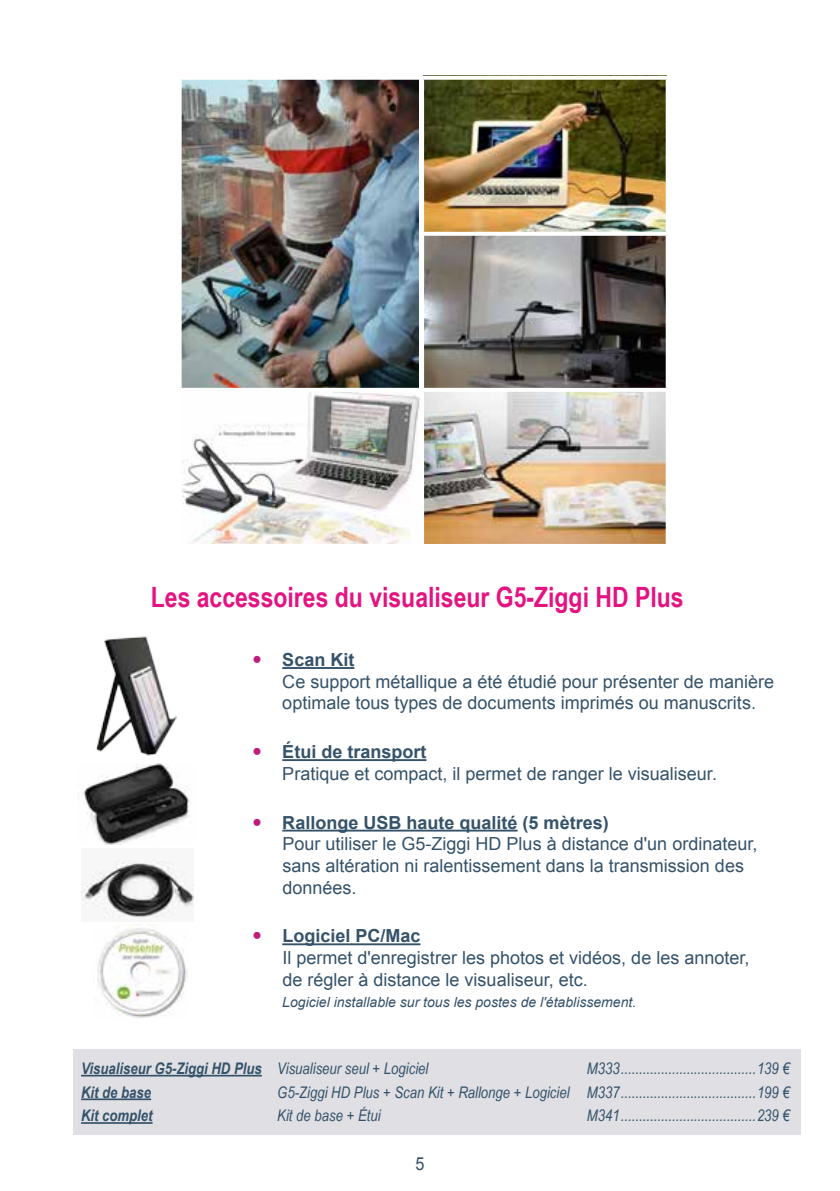
<style>
.page{position:relative;width:840px;height:1191px;background:#fff}
.page>*{position:absolute;margin:0;border:0;box-sizing:border-box;transform-origin:0 0}
.t1{font:700 28px "Arial Narrow";color:#e41382}
.t2{font:18px/21.6px "Arial";color:#34526a}
.t3{font:700 18px "Arial";color:#34526a}
.t4{font:18px "Arial";color:#34526a;scale:.9 1}
.t5{font:italic 16px "Arial Narrow";color:#34526a}
.t6{font:italic 700 16px "Arial Narrow";color:#34526a}
.t7{font:italic 14px "Arial";color:#34526a}
.s1{font-weight:400}
</style>
<div class="page">
<img style="left:96px;top:636px;width:81px;height:120px">
<img style="left:82px;top:859px;width:112px;height:59px">
<hr style="left:282px;top:667px;width:72px;height:2px;background:#34526a">
<hr style="left:282px;top:759px;width:144px;height:2px;background:#34526a">
<hr style="left:282px;top:829px;width:235px;height:2px;background:#34526a">
<hr style="left:282px;top:943px;width:138px;height:2px;background:#34526a">
<img style="left:181px;top:80px;width:237px;height:308px">
<img style="left:182px;top:392px;width:238px;height:152px">
<img style="left:424px;top:80px;width:241px;height:464px">
<img style="left:97px;top:924px;width:91px;height:94px">
<svg style="left:180px;top:79px;width:239px;height:1px"></svg>
<svg style="left:423px;top:79px;width:244px;height:1px"></svg>
<svg style="left:665px;top:80px;width:2px;height:152px"></svg>
<svg style="left:423px;top:232px;width:244px;height:4px"></svg>
<svg style="left:665px;top:236px;width:2px;height:152px"></svg>
<hr style="left:422px;top:388px;width:247px;height:4px;background:#fff">
<svg style="left:665px;top:392px;width:2px;height:152px"></svg>
<img style="left:83px;top:763px;width:107px;height:81px">
<div style="left:73px;top:1049px;width:726px;height:85px;background:#dfdfe4"></div>
<hr style="left:81px;top:1074px;width:181px;height:2px;background:#34526a">
<hr style="left:81px;top:1098px;width:70px;height:2px;background:#34526a">
<hr style="left:81px;top:1122px;width:71px;height:1px;background:#34526a">
<h1 class="t1" style="left:151px;top:575px;width:534px">Les accessoires du visualiseur G5-Ziggi HD Plus</h1>
<p class="t3" style="left:282px;top:648px;width:74px">Scan Kit</p>
<p class="t2" style="left:282px;top:671px;width:493px">Ce support métallique a été étudié pour présenter de manière optimale tous types de documents imprimés ou manuscrits.</p>
<p class="t3" style="left:282px;top:740px;width:146px">Étui de transport</p>
<p class="t2" style="left:282px;top:763px;width:436px">Pratique et compact, il permet de ranger le visualiseur.</p>
<p class="t3" style="left:282px;top:810px;width:328px">Rallonge USB haute qualité (5 mètres)</p>
<p class="t2" style="left:282px;top:833px;width:476px">Pour utiliser le G5-Ziggi HD Plus à distance d'un ordinateur, sans altération ni ralentissement dans la transmission des données.</p>
<p class="t3" style="left:282px;top:924px;width:140px">Logiciel PC/Mac</p>
<p class="t2" style="left:282px;top:947px;width:468px">Il permet d'enregistrer les photos et vidéos, de les annoter, de régler à distance le visualiseur, etc.</p>
<p class="t7" style="left:282px;top:993px;width:355px">Logiciel installable sur tous les postes de l'établissement.</p>
<p class="t6" style="left:81px;top:1056px;width:349px">Visualiseur G5-Ziggi HD Plus <span class="s1">Visualiseur seul + Logiciel</span></p>
<p class="t5" style="left:586px;top:1057px;width:204px">M333.....................................139 €</p>
<p class="t6" style="left:81px;top:1080px;width:71px">Kit de base</p>
<p class="t5" style="left:277px;top:1080px;width:513px">G5-Ziggi HD Plus + Scan Kit + Rallonge + Logiciel M337.....................................199 €</p>
<p class="t6" style="left:81px;top:1103px;width:73px">Kit complet</p>
<p class="t5" style="left:277px;top:1104px;width:105px">Kit de base + Étui</p>
<p class="t5" style="left:586px;top:1104px;width:204px">M341.....................................239 €</p>
<p class="t4" style="left:415px;top:1152px;width:12px">5</p>
</div>
